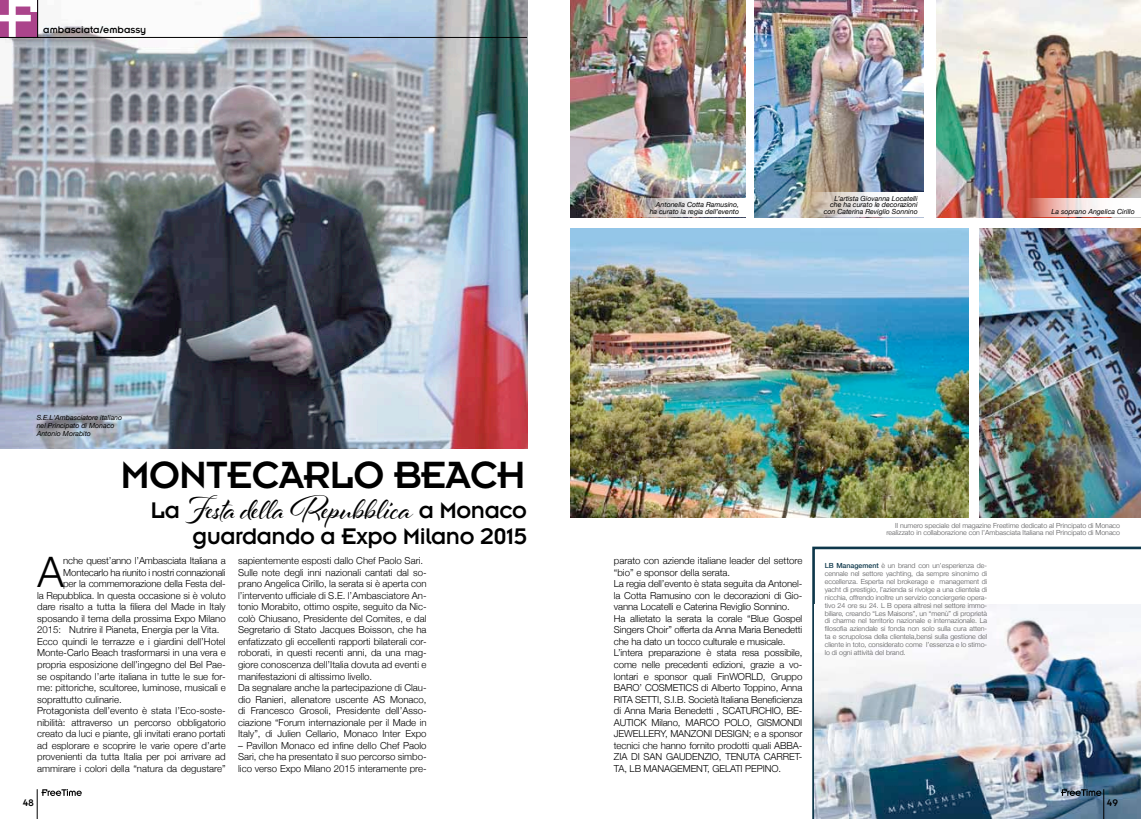
<style>
.page{position:relative;width:1141px;height:819px;background:#fff}
.page>*{position:absolute;margin:0;border:0;box-sizing:border-box;transform-origin:0 0}
.t1{font:300 42px "Helvetica Neue";color:#000}
.t2{font:41.74px "Insignia";letter-spacing:-.02em;color:#000}
.t3{font:35.44px "Al Fresco";letter-spacing:-.02em;color:#000}
.t4{font:24.85px "Insignia";letter-spacing:-.02em;color:#000}
.t5{font:10.5px "Insignia";color:#000}
.t6{font:300 9.62px/11.5px "Helvetica Neue";color:#000}
.t7{font:300 7px/7.9px "Helvetica Neue";color:#58585a;text-align:justify}
.t8{font:italic 7px/6.6px "Helvetica Neue";color:#000;text-align:right}
.s1{font-family:"Insignia";font-size:24.85px}
.s2{font-weight:500;color:#0d374a}
</style>
<div class="page">
<img style="left:0;top:0;width:527px;height:448px">
<svg style="left:0;top:0;width:37px;height:37px"></svg>
<hr style="left:0;top:37px;width:527px;height:1px;background:#000">
<hr style="left:37px;top:0;width:1px;height:37px;background:#000">
<svg style="left:812px;top:546px;width:329px;height:273px"></svg>
<img style="left:936px;top:1px;width:205px;height:216px">
<img style="left:815px;top:604px;width:326px;height:215px">
<img style="left:570px;top:229px;width:399px;height:288px">
<img style="left:570px;top:0;width:175px;height:217px">
<img style="left:979px;top:229px;width:162px;height:288px">
<img style="left:755px;top:0;width:169px;height:217px">
<svg style="left:631px;top:198px;width:114px;height:19px"></svg>
<svg style="left:810px;top:192px;width:114px;height:25px"></svg>
<svg style="left:1027px;top:198px;width:114px;height:19px"></svg>
<svg style="left:41px;top:789px;width:41px;height:7px"></svg>
<hr style="left:37px;top:789px;width:1px;height:30px;background:#000">
<svg style="left:1061px;top:789px;width:40px;height:7px"></svg>
<hr style="left:1103px;top:789px;width:1px;height:30px;background:#000">
<p class="t5" style="left:43px;top:24px;width:104px">ambasciata/embassy</p>
<p class="t8" style="left:37px;top:413px;width:87px;line-height:8.4px;text-align:left">S.E.L'Ambasciatore italiano nel Principato di Monaco<br>Antonio Morabito</p>
<h2 class="t2" style="left:121px;top:453px;width:407px">MONTECARLO BEACH</h2>
<h3 class="t3" style="left:150px;top:484px;width:378px"><span class="s1">La</span> Festa della Repubblica <span class="s1">a Monaco</span></h3>
<h3 class="t4" style="left:192px;top:523px;width:336px">guardando a Expo Milano 2015</h3>
<h1 class="t1" style="left:37px;top:546px;width:28px">A</h1>
<p class="t6" style="left:63px;top:554px;width:164px">nche quest’anno l’Ambasciata Italiana a</p>
<p class="t6" style="left:63px;top:566px;width:164px">Montecarlo ha riunito i nostri connazionali</p>
<p class="t6" style="left:63px;top:577px;width:164px">per la commemorazione della Festa del-</p>
<p class="t6" style="left:37px;top:589px;width:190px">la Repubblica. In questa occasione si è voluto</p>
<p class="t6" style="left:37px;top:600px;width:190px">dare risalto a tutta la filiera del Made in Italy</p>
<p class="t6" style="left:37px;top:612px;width:190px">sposando il tema della prossima Expo Milano</p>
<p class="t6" style="left:37px;top:624px;width:184px">2015: Nutrire il Pianeta, Energia per la Vita.</p>
<p class="t6" style="left:37px;top:635px;width:190px">Ecco quindi le terrazze e i giardini dell’Hotel</p>
<p class="t6" style="left:37px;top:647px;width:190px">Monte-Carlo Beach trasformarsi in una vera e</p>
<p class="t6" style="left:37px;top:658px;width:190px">propria esposizione dell’ingegno del Bel Pae-</p>
<p class="t6" style="left:37px;top:670px;width:190px">se ospitando l’arte italiana in tutte le sue for-</p>
<p class="t6" style="left:37px;top:681px;width:190px">me: pittoriche, scultoree, luminose, musicali e</p>
<p class="t6" style="left:37px;top:693px;width:86px">soprattutto culinarie.</p>
<p class="t6" style="left:37px;top:704px;width:190px">Protagonista dell’evento è stata l’Eco-soste-</p>
<p class="t6" style="left:37px;top:716px;width:190px">nibilità: attraverso un percorso obbligatorio</p>
<p class="t6" style="left:37px;top:727px;width:190px">creato da luci e piante, gli invitati erano portati</p>
<p class="t6" style="left:37px;top:739px;width:190px">ad esplorare e scoprire le varie opere d’arte</p>
<p class="t6" style="left:37px;top:751px;width:190px">provenienti da tutta Italia per poi arrivare ad</p>
<p class="t6" style="left:37px;top:762px;width:190px">ammirare i colori della “natura da degustare”</p>
<p class="t6" style="left:238px;top:554px;width:190px">sapientemente esposti dallo Chef Paolo Sari.<br>Sulle note degli inni nazionali cantati dal so&shy;prano Angelica Cirillo, la serata si è aperta con l’intervento ufficiale di S.E. l’Ambasciatore An&shy;tonio Morabito, ottimo ospite, seguito da Nic&shy;colò Chiusano, Presidente del Comites, e dal Segretario di Stato Jacques Boisson, che ha enfatizzato gli eccellenti rapporti bilaterali cor&shy;roborati, in questi recenti anni, da una mag&shy;giore conoscenza dell’Italia dovuta ad eventi e manifestazioni di altissimo livello.<br>Da segnalare anche la partecipazione di Clau&shy;dio Ranieri, allenatore uscente AS Monaco, di Francesco Grosoli, Presidente dell’Asso&shy;ciazione “Forum internazionale per il Made in Italy”, di Julien Cellario, Monaco Inter Expo</p>
<p class="t6" style="left:238px;top:739px;width:190px;text-align:justify">– Pavillon Monaco ed infine dello Chef Paolo Sari, che ha presentato il suo percorso simbo&shy;lico verso Expo Milano 2015 interamente pre-</p>
<p class="t8" style="left:650px;top:201px;width:91px">Antonella Cotta Ramusino, ha curato la regia dell’evento</p>
<p class="t8" style="left:824px;top:195px;width:95px">L’artista Giovanna Locatelli che ha curato le decorazioni con Caterina Reviglio Sonnino</p>
<p class="t8" style="left:1052px;top:208px;width:85px">La soprano Angelica Cirillo</p>
<p class="t7" style="left:886px;top:522px;width:235px;line-height:7px;text-align:right">Il numero speciale del magazine Freetime dedicato al Principato di Monaco realizzato in collaborazione con l’Ambasciata Italiana nel Principato di Monaco</p>
<p class="t6" style="left:614px;top:554px;width:190px">parato con aziende italiane leader del settore “bio” e sponsor della serata.<br>La regia dell’evento è stata seguita da Antonel&shy;la Cotta Ramusino con le decorazioni di Gio&shy;vanna Locatelli e Caterina Reviglio Sonnino.<br>Ha allietato la serata la corale “Blue Gospel Singers Choir” offerta da Anna Maria Benedetti che ha dato un tocco culturale e musicale.<br>L’intera preparazione è stata resa possibile, come nelle precedenti edizioni, grazie a vo&shy;lontari e sponsor quali FinWORLD, Gruppo BARO’ COSMETICS di Alberto Toppino, Anna RITA SETTI, S.I.B. Società Italiana Beneficienza di Anna Maria Benedetti , SCATURCHIO, BE-AUTICK Milano, MARCO POLO, GISMONDI JEWELLERY, MANZONI DESIGN; e a sponsor tecnici che hanno fornito prodotti quali ABBA-ZIA DI SAN GAUDENZIO, TENUTA CARRET-TA, LB MANAGEMENT, GELATI PEPINO.</p>
<p class="t7" style="left:825px;top:561px;width:164px"><span class="s2">LB Management</span> è un brand con un’esperienza de&shy;cennale nel settore yachting, da sempre sinonimo di eccellenza. Esperta nel brokerage e management di yacht di prestigio, l’azienda si rivolge a una clientela di nicchia, offrendo inoltre un servizio conciergerie opera&shy;tivo 24 ore su 24. L B opera altresì nel settore immo&shy;biliare, creando “Les Maisons”, un “menù” di proprietà di charme nel territorio nazionale e internazionale. La filosofia aziendale si fonda non solo sulla cura atten&shy;ta e scrupolosa della clientela,bensì sulla gestione del cliente in toto, considerato come l’essenza e lo stimo&shy;lo di ogni attività del brand.</p>
<p class="t5" style="left:23px;top:797px;width:13px">48</p>
<p class="t5" style="left:1107px;top:797px;width:13px">49</p>
</div>
